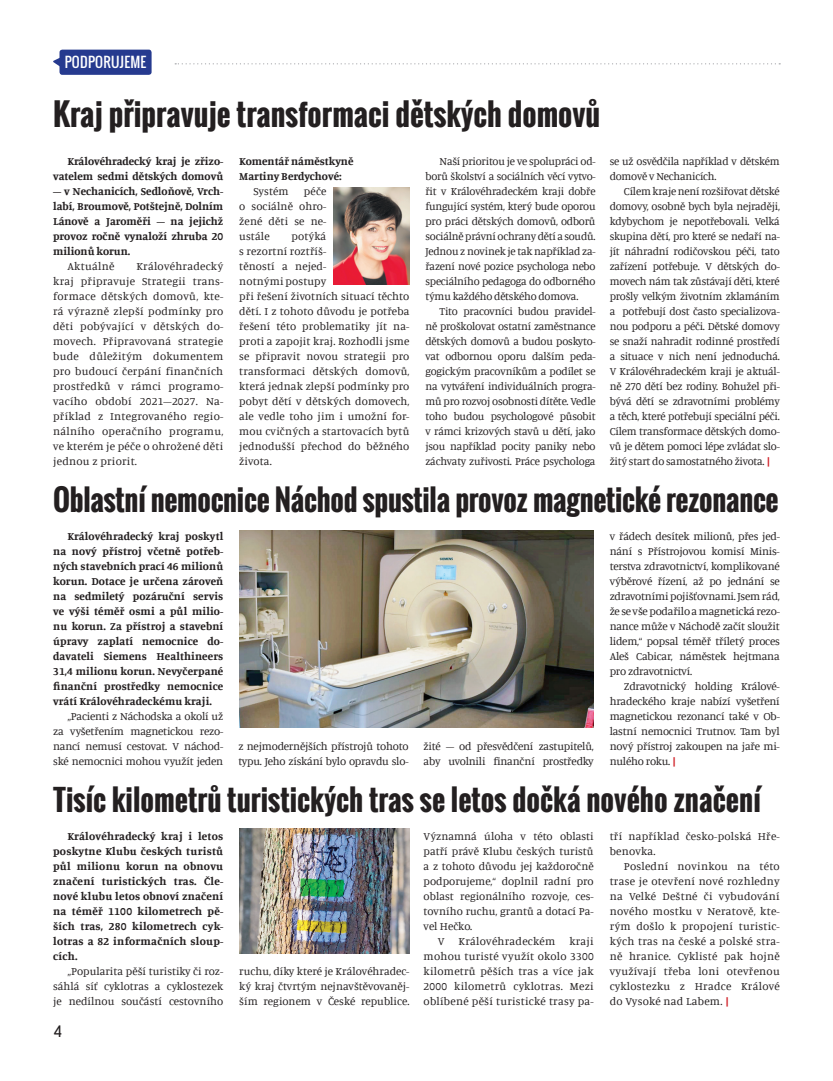
<style>
.page{position:relative;width:833px;height:1081px;background:#fff}
.page>*{position:absolute;margin:0;border:0;box-sizing:border-box;transform-origin:0 0}
.t1{font:700 30px "Oswald";color:#231f20}
.t2{font:700 28.75px "Oswald";letter-spacing:-.01em;color:#231f20}
.t3{font:15px "Kelson Sans";color:#231f20}
.t4{font:13.75px "Oswald";letter-spacing:.02em;color:#fff}
.t5{font:11.25px/15px "Manuale";color:#231f20;text-align:justify}
.t6{font:700 11.25px/15px "Manuale";color:#231f20;text-align:justify}
.t7{font:11.25px/15px "Manuale";letter-spacing:-.02em;color:#231f20}
.t8{font:11.25px/15px "Manuale";letter-spacing:.02em;color:#231f20}
.s1{font-weight:700;color:#d1232a}
</style>
<div class="page">
<svg style="left:175px;top:63px;width:605px;height:1px"></svg>
<svg style="left:53px;top:58px;width:6px;height:8px"></svg>
<div style="left:59px;top:50px;width:93px;height:25px;background:#263a8f;border-radius:3px"></div>
<img style="left:239px;top:828px;width:170px;height:125px">
<img style="left:239px;top:531px;width:355px;height:196px">
<img style="left:333px;top:188px;width:76px;height:96px">
<p class="t4" style="left:65px;top:52px;width:63px">PODPORUJEME</p>
<h1 class="t1" style="left:53px;top:92px;width:548px">Kraj připravuje transformaci dětských domovů</h1>
<p class="t6" style="left:53px;top:153px;width:172px;text-align:right">Královéhradecký kraj je zřizo&shy;vatelem sedmi dětských domovů</p>
<p class="t6" style="left:53px;top:183px;width:172px">– v Nechanicích, Sedloňově, Vrch&shy;labí, Broumově, Potštejně, Dolním Lánově a Jaroměři – na jejichž provoz ročně vynaloží zhruba 20 milionů korun.</p>
<p class="t8" style="left:67px;top:258px;width:49px">Aktuálně</p>
<p class="t6" style="left:239px;top:153px;width:116px">Komentář náměstkyně<br>Martiny Berdychové:</p>
<p class="t5" style="left:253px;top:183px;width:37px">Systém</p>
<p class="t5" style="left:425px;top:153px;width:172px;text-indent:14px">Naší prioritou je ve spolupráci od&shy;borů školství a sociálních věcí vytvo&shy;řit v Královéhradeckém kraji dobře fungující systém, který bude oporou pro práci dětských domovů, odborů sociálně právní ochrany dětí a soudů.<br>Jednou z novinek je tak například za&shy;řazení nové pozice psychologa nebo speciálního pedagoga do odborného týmu každého dětského domova.</p>
<p class="t5" style="left:425px;top:303px;width:172px;text-indent:14px">Tito pracovníci budou pravidel&shy;ně proškolovat ostatní zaměstnance dětských domovů a budou poskyto&shy;vat odbornou oporu dalším peda&shy;gogickým pracovníkům a podílet se na vytváření individuálních progra&shy;mů pro rozvoj osobnosti dítěte. Vedle toho budou psychologové působit v rámci krizových stavů u dětí, jako jsou například pocity paniky nebo záchvaty zuřivosti. Práce psychologa</p>
<p class="t5" style="left:239px;top:183px;width:89px;text-indent:65px">péče o sociálně ohro&shy;žené děti se ne&shy;ustále</p>
<p class="t5" style="left:239px;top:228px;width:172px;text-align:left;text-indent:52px">potýká<br>s rezortní roztříš-<br>těností a nejed-<br>notnými postupy<br>při řešení životních situací těchto dětí. I z tohoto důvodu je potřeba řešení této problematiky jít na&shy;proti a zapojit kraj. Rozhodli jsme se připravit novou strategii pro transformaci dětských domovů, která jednak zlepší podmínky pro pobyt dětí v dětských domovech, ale vedle toho jim i umožní for&shy;mou cvičných a startovacích bytů jednodušší přechod do běžného života.</p>
<p class="t5" style="left:53px;top:258px;width:172px;text-indent:83px">Královéhradecký kraj připravuje Strategii trans&shy;formace dětských domovů, kte&shy;rá výrazně zlepší podmínky pro děti pobývající v dětských do&shy;movech. Připravovaná strategie bude důležitým dokumentem pro budoucí čerpání finančních prostředků v rámci programo&shy;vacího období 2021–2027. Na&shy;příklad z Integrovaného regio&shy;nálního operačního programu, ve kterém je péče o ohrožené děti jednou z priorit.</p>
<p class="t7" style="left:609px;top:153px;width:172px">se už osvědčila například v dětském domově v Nechanicích.</p>
<p class="t5" style="left:609px;top:183px;width:172px;text-indent:14px">Cílem kraje není rozšiřovat dětské domovy, osobně bych byla nejraději, kdybychom je nepotřebovali. Velká skupina dětí, pro které se nedaří na&shy;jít náhradní rodičovskou péči, tato zařízení potřebuje. V dětských do&shy;movech nám tak zůstávají děti, které prošly velkým životním zklamáním a potřebují dost často specializova&shy;nou podporu a péči. Dětské domovy se snaží nahradit rodinné prostředí a situace v nich není jednoduchá.<br>V Královéhradeckém kraji je aktuál&shy;ně 270 dětí bez rodiny. Bohužel při&shy;bývá dětí se zdravotními problémy a těch, které potřebují speciální péči.<br>Cílem transformace dětských domo&shy;vů je dětem pomoci lépe zvládat slo&shy;žitý start do samostatného života. <span class="s1">|</span></p>
<h2 class="t2" style="left:53px;top:478px;width:727px">Oblastní nemocnice Náchod spustila provoz magnetické rezonance</h2>
<p class="t6" style="left:53px;top:528px;width:172px;text-indent:14px">Královéhradecký kraj poskytl na nový přístroj včetně potřeb&shy;ných stavebních prací 46 milionů korun. Dotace je určena zároveň na sedmiletý pozáruční servis ve výši téměř osmi a půl milio&shy;nu korun. Za přístroj a stavební úpravy zaplatí nemocnice do&shy;davateli Siemens Healthineers 31,4 milionu korun. Nevyčerpané finanční prostředky nemocnice vrátí Královéhradeckému kraji.</p>
<p class="t5" style="left:53px;top:708px;width:172px;text-indent:14px">„Pacienti z Náchodska a okolí už za vyšetřením magnetickou rezo&shy;nancí nemusí cestovat. V náchod&shy;ské nemocnici mohou využít jeden</p>
<p class="t5" style="left:609px;top:528px;width:172px">v řádech desítek milionů, přes jed&shy;nání s Přístrojovou komisí Minis&shy;terstva zdravotnictví, komplikované výběrové řízení, až po jednání se zdravotními pojišťovnami. Jsem rád, že se vše podařilo a magnetická rezo&shy;nance může v Náchodě začít sloužit lidem,“ popsal téměř tříletý proces Aleš Cabicar, náměstek hejtmana pro zdravotnictví.</p>
<p class="t5" style="left:609px;top:678px;width:172px;text-indent:14px">Zdravotnický holding Králové&shy;hradeckého kraje nabízí vyšetření magnetickou rezonancí také v Ob&shy;lastní nemocnici Trutnov. Tam byl nový přístroj zakoupen na jaře mi&shy;nulého roku. <span class="s1">|</span></p>
<p class="t7" style="left:238px;top:738px;width:172px">z nejmodernějších přístrojů tohoto typu. Jeho získání bylo opravdu slo-</p>
<p class="t7" style="left:423px;top:738px;width:172px">žité – od přesvědčení zastupitelů, aby uvolnili finanční prostředky</p>
<h2 class="t2" style="left:53px;top:777px;width:709px">Tisíc kilometrů turistických tras se letos dočká nového značení</h2>
<p class="t6" style="left:53px;top:828px;width:172px;text-indent:14px">Královéhradecký kraj i letos poskytne Klubu českých turistů půl milionu korun na obnovu značení turistických tras. Čle&shy;nové klubu letos obnoví značení na téměř 1100 kilometrech pě&shy;ších tras, 280 kilometrech cyk&shy;lotras a 82 informačních sloup&shy;cích.</p>
<p class="t5" style="left:53px;top:963px;width:172px;text-indent:14px">„Popularita pěší turistiky či roz&shy;sáhlá síť cyklotras a cyklostezek je nedílnou součástí cestovního</p>
<p class="t5" style="left:239px;top:963px;width:172px">ruchu, díky které je Královéhradec&shy;ký kraj čtvrtým nejnavštěvovaněj&shy;ším regionem v České republice.</p>
<p class="t5" style="left:423px;top:828px;width:172px">Významná úloha v této oblasti patří právě Klubu českých turistů a z tohoto důvodu jej každoročně podporujeme,“ doplnil radní pro oblast regionálního rozvoje, ces&shy;tovního ruchu, grantů a dotací Pa&shy;vel Hečko.</p>
<p class="t5" style="left:423px;top:933px;width:172px;text-indent:14px">V Královéhradeckém kraji mohou turisté využít okolo 3300 kilometrů pěších tras a více jak 2000 kilometrů cyklotras. Mezi oblíbené pěší turistické trasy pa-</p>
<p class="t8" style="left:609px;top:828px;width:172px">tří například česko-polská Hře&shy;benovka.</p>
<p class="t5" style="left:609px;top:858px;width:172px;text-indent:14px">Poslední novinkou na této trase je otevření nové rozhledny na Velké Deštné či vybudování nového mostku v Neratově, kte&shy;rým došlo k propojení turistic&shy;kých tras na české a polské stra&shy;ně hranice. Cyklisté pak hojně využívají třeba loni otevřenou cyklostezku z Hradce Králové do Vysoké nad Labem. <span class="s1">|</span></p>
<h3 class="t3" style="left:54px;top:1022px;width:10px">4</h3>
</div>
